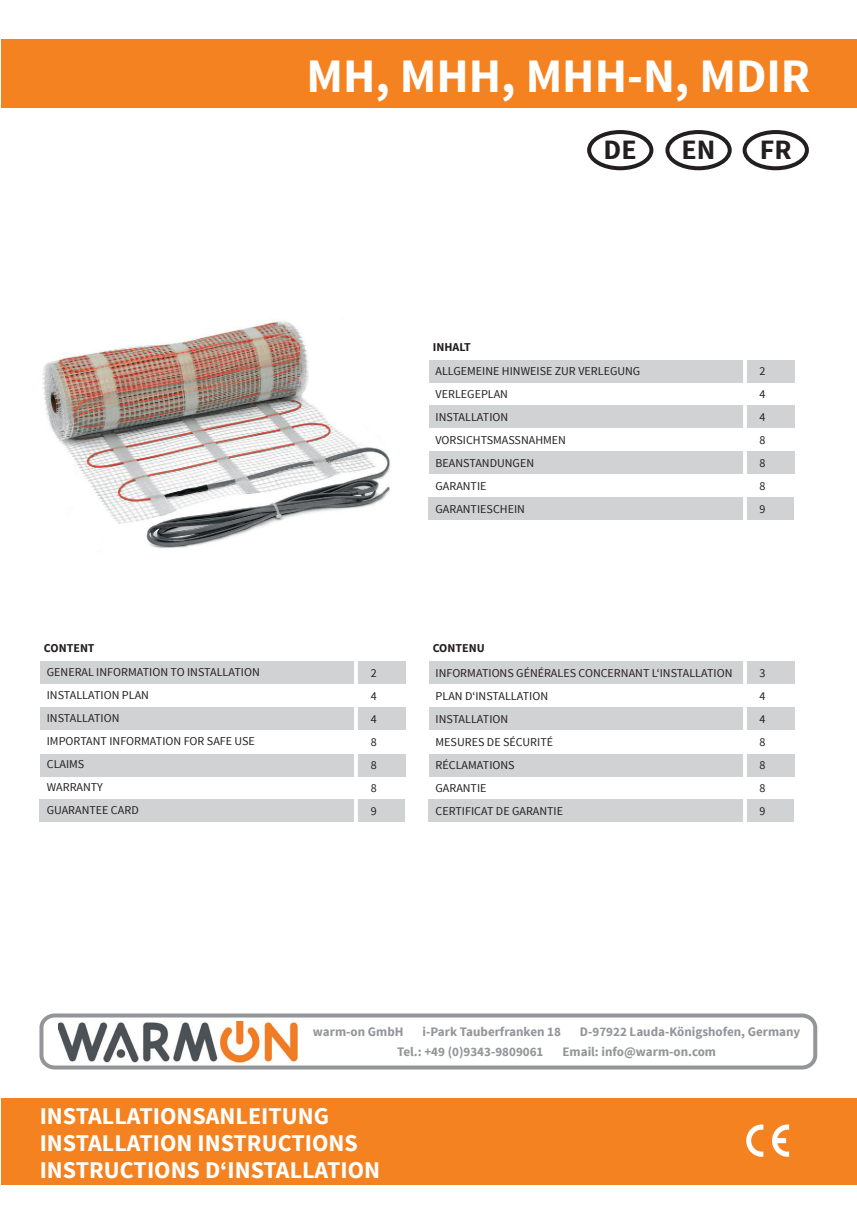
<style>
.page{position:relative;width:857px;height:1225px;background:#fff}
.page>*{position:absolute;margin:0;border:0;box-sizing:border-box;transform-origin:0 0}
.t1{font:700 48px "Source Sans Pro";color:#fff}
.t2{font:700 28px "Source Sans Pro";color:#231f20}
.t3{font:700 24px "Source Sans Pro";color:#fff}
.t4{font:700 13px "Source Sans Pro";color:#939598}
.t5{font:12px/23px "Source Sans Pro";color:#231f20}
.t6{font:700 12px "Source Sans Pro";color:#231f20}
</style>
<div class="page">
<div style="left:429px;top:360px;width:364px;height:22px;background:#d1d2d4"></div>
<div style="left:429px;top:405px;width:364px;height:22px;background:#d1d2d4"></div>
<div style="left:429px;top:451px;width:364px;height:22px;background:#d1d2d4"></div>
<div style="left:428px;top:497px;width:365px;height:22px;background:#d1d2d4"></div>
<img style="left:42px;top:321px;width:349px;height:228px">
<div style="left:1px;top:1098px;width:855px;height:87px;background:#f58220"></div>
<div style="left:1px;top:40px;width:855px;height:68px;background:#f58220"></div>
<svg style="left:746px;top:1124px;width:17px;height:32px"></svg>
<svg style="left:772px;top:1124px;width:16px;height:32px"></svg>
<div style="left:40px;top:662px;width:365px;height:22px;background:#d1d2d4"></div>
<div style="left:40px;top:707px;width:365px;height:22px;background:#d1d2d4"></div>
<div style="left:40px;top:754px;width:365px;height:22px;background:#d1d2d4"></div>
<div style="left:39px;top:800px;width:365px;height:22px;background:#d1d2d4"></div>
<hr style="left:354px;top:659px;width:3px;height:179px;background:#fff">
<div style="left:429px;top:662px;width:364px;height:22px;background:#d1d2d4"></div>
<div style="left:429px;top:707px;width:364px;height:22px;background:#d1d2d4"></div>
<div style="left:429px;top:754px;width:364px;height:22px;background:#d1d2d4"></div>
<div style="left:428px;top:800px;width:365px;height:22px;background:#d1d2d4"></div>
<hr style="left:742px;top:341px;width:4px;height:500px;background:#fff">
<div style="left:39px;top:1013px;width:777px;height:56px;border:4px solid #939598;border-radius:13px"></div>
<img style="left:58px;top:1021px;width:239px;height:42px">
<div style="left:586px;top:130px;width:67px;height:40px;border:4px solid #231f20;border-radius:50%"></div>
<div style="left:665px;top:130px;width:66px;height:40px;border:4px solid #231f20;border-radius:50%"></div>
<div style="left:742px;top:130px;width:66px;height:40px;border:4px solid #231f20;border-radius:50%"></div>
<h1 class="t1" style="left:306px;top:45px;width:505px">MH, MHH, MHH-N, MDIR</h1>
<h2 class="t2" style="left:603px;top:132px;width:35px">DE</h2>
<h2 class="t2" style="left:681px;top:132px;width:35px">EN</h2>
<h2 class="t2" style="left:759px;top:132px;width:33px">FR</h2>
<p class="t6" style="left:44px;top:640px;width:52px">CONTENT</p>
<p class="t5" style="left:47px;top:661px;width:214px">GENERAL INFORMATION TO INSTALLATION<br>INSTALLATION PLAN<br>INSTALLATION<br>IMPORTANT INFORMATION FOR SAFE USE<br>CLAIMS<br>WARRANTY<br>GUARANTEE CARD</p>
<p class="t5" style="left:370px;top:661px;width:7px;text-align:justify">2<br>4<br>4<br>8<br>8<br>8<br>9</p>
<p class="t6" style="left:432px;top:339px;width:40px">INHALT</p>
<p class="t5" style="left:435px;top:359px;width:206px">ALLGEMEINE HINWEISE ZUR VERLEGUNG<br>VERLEGEPLAN<br>INSTALLATION<br>VORSICHTSMASSNAHMEN<br>BEANSTANDUNGEN<br>GARANTIE<br>GARANTIESCHEIN</p>
<p class="t5" style="left:759px;top:359px;width:7px;text-align:justify">2<br>4<br>4<br>8<br>8<br>8<br>9</p>
<p class="t6" style="left:432px;top:640px;width:53px">CONTENU</p>
<p class="t5" style="left:435px;top:662px;width:298px">INFORMATIONS GÉNÉRALES CONCERNANT L‘INSTALLATION<br>PLAN D‘INSTALLATION<br>INSTALLATION<br>MESURES DE SÉCURITÉ<br>RÉCLAMATIONS<br>GARANTIE<br>CERTIFICAT DE GARANTIE</p>
<p class="t5" style="left:759px;top:662px;width:7px;text-align:justify">3<br>4<br>4<br>8<br>8<br>8<br>9</p>
<p class="t4" style="left:313px;top:1023px;width:92px">warm-on GmbH</p>
<p class="t4" style="left:422px;top:1023px;width:140px">i-Park Tauberfranken 18</p>
<p class="t4" style="left:579px;top:1023px;width:222px">D-97922 Lauda-Königshofen, Germany</p>
<p class="t4" style="left:397px;top:1043px;width:148px">Tel.: +49 (0)9343-9809061</p>
<p class="t4" style="left:562px;top:1043px;width:155px">Email: info@warm-on.com</p>
<h3 class="t3" style="left:40px;top:1101px;width:291px">INSTALLATIONSANLEITUNG</h3>
<h3 class="t3" style="left:40px;top:1127px;width:319px">INSTALLATION INSTRUCTIONS</h3>
<h3 class="t3" style="left:40px;top:1154px;width:342px">INSTRUCTIONS D‘INSTALLATION</h3>
</div>
